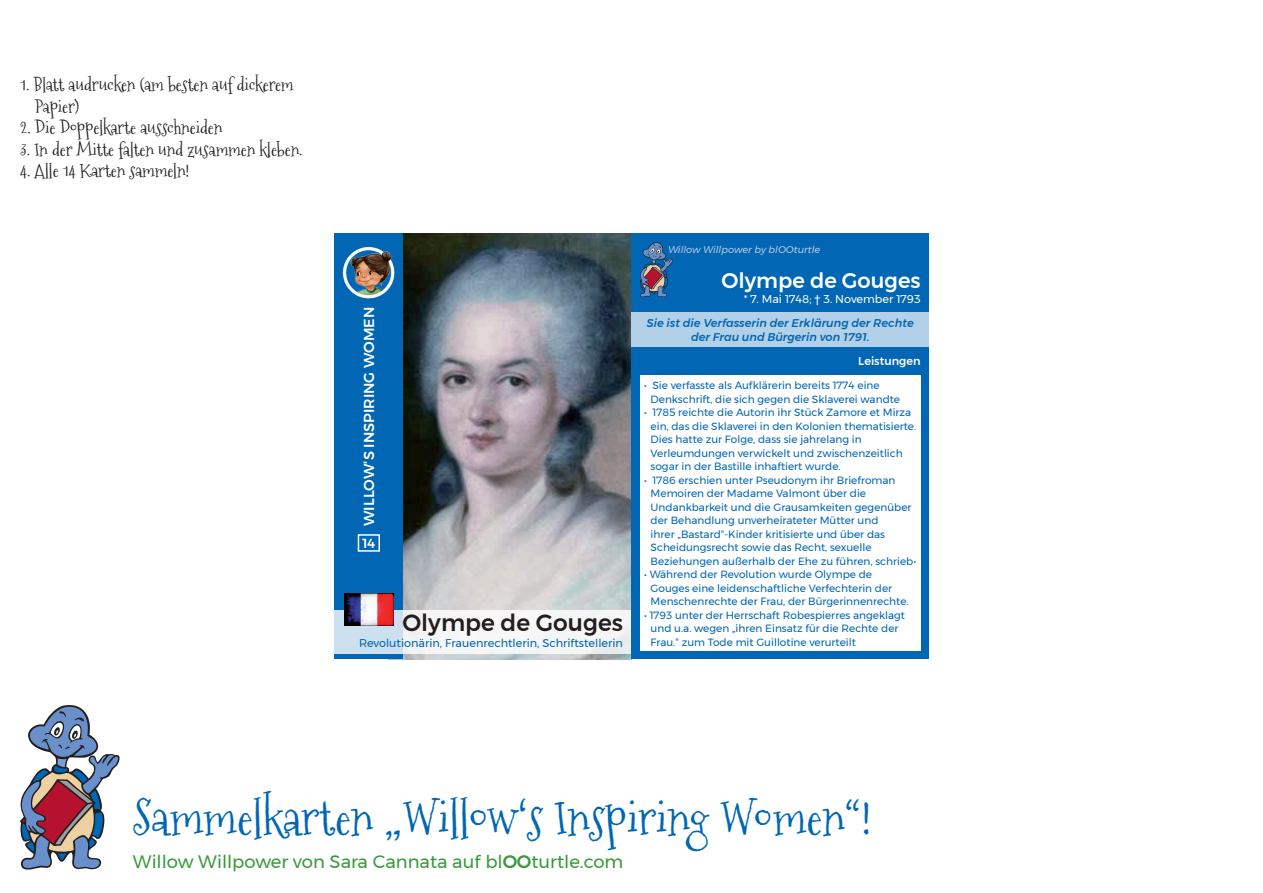
<style>
.page{position:relative;width:1263px;height:893px;background:#fff}
.page>*{position:absolute;margin:0;border:0;box-sizing:border-box;transform-origin:0 0}
.t1{font:48px "Mountainsof Christmas";letter-spacing:-.005em;color:#0166b3}
.t2{font:500 23.25px "Montserrat";color:#231f20}
.t3{font:500 21px "Montserrat";color:#fff}
.t4{font:18px/21.6px "Mountainsof Christmas";color:#231f20}
.t5{font:18px "Montserrat";color:#3a9a3b}
.t6{font:500 14.4px "Montserrat";color:#fff}
.t7{font:500 13.2px "Montserrat";color:#fff}
.t8{font:italic 500 11.25px/13.5px "Montserrat";color:#0166b3;text-align:center}
.t9{font:11.25px "Montserrat";color:#0166b3}
.t10{font:11.25px "Montserrat";color:#fff}
.t11{font:500 11.25px "Montserrat";color:#fff}
.t12{font:10.5px/13.5px "Montserrat";color:#0166b3}
.t13{font:italic 9.75px "Montserrat";color:#bac8e6}
.s1{font-weight:500}
</style>
<div class="page">
<svg style="left:20px;top:705px;width:100px;height:165px"></svg>
<img style="left:403px;top:234px;width:228px;height:425px">
<div style="left:334px;top:234px;width:69px;height:425px;background:#0166b3"></div>
<div style="left:358px;top:534px;width:22px;height:18px;border:2px solid #fff"></div>
<img style="left:342px;top:246px;width:53px;height:53px">
<svg style="left:334px;top:610px;width:297px;height:43px;fill:#f5f6f6"></svg>
<div style="left:631px;top:234px;width:298px;height:425px;background:#0166b3"></div>
<div style="left:631px;top:313px;width:298px;height:34px;background:#b2d0e8"></div>
<div style="left:640px;top:375px;width:281px;height:276px;background:#fff"></div>
<svg style="left:640px;top:242px;width:33px;height:55px"></svg>
<img style="left:345px;top:593px;width:48px;height:33px">
<h3 class="t4" style="left:35px;top:74px;width:260px;text-indent:-15px">1. Blatt audrucken (am besten auf dickerem<br>Papier)</h3>
<h3 class="t4" style="left:20px;top:117px;width:204px">2. Die Doppelkarte ausschneiden</h3>
<h3 class="t4" style="left:20px;top:139px;width:284px">3. In der Mitte falten und zusammen kleben.</h3>
<h3 class="t4" style="left:20px;top:160px;width:171px">4. Alle 14 Karten sammeln!</h3>
<h3 class="t6" style="left:358px;top:526px;width:218px;rotate:-90deg">WILLOW‘s INSPIRING Women</h3>
<p class="t7" style="left:362px;top:533px;width:14px">14</p>
<h2 class="t2" style="left:402px;top:604px;width:222px">Olympe de Gouges</h2>
<p class="t9" style="left:359px;top:634px;width:265px">Revolutionärin, Frauenrechtlerin, Schriftstellerin</p>
<p class="t13" style="left:668px;top:242px;width:154px">Willow Willpower by blOOturtle</p>
<h3 class="t3" style="left:721px;top:264px;width:201px">Olympe de Gouges</h3>
<p class="t10" style="left:744px;top:290px;width:178px">* 7. Mai 1748; † 3. November 1793</p>
<p class="t8" style="left:647px;top:316px;width:268px">Sie ist die Verfasserin der Erklärung der Rechte der Frau und Bürgerin von 1791.</p>
<p class="t12" style="left:651px;top:379px;width:251px;text-indent:-6px">• Sie verfasste als Aufklärerin bereits 1774 eine<br>Denkschrift, die sich gegen die Sklaverei wandte</p>
<p class="t12" style="left:651px;top:406px;width:267px;text-indent:-6px">• 1785 reichte die Autorin ihr Stück Zamore et Mirza ein, das die Sklaverei in den Kolonien thematisierte.<br>Dies hatte zur Folge, dass sie jahrelang in Verleumdungen verwickelt und zwischenzeitlich sogar in der Bastille inhaftiert wurde.</p>
<p class="t12" style="left:651px;top:473px;width:267px;text-indent:-6px">• 1786 erschien unter Pseudonym ihr Briefroman Memoiren der Madame Valmont über die Undankbarkeit und die Grausamkeiten gegenüber der Behandlung unverheirateter Mütter und<br>ihrer „Bastard“-Kinder kritisierte und über das Scheidungsrecht sowie das Recht, sexuelle Beziehungen außerhalb der Ehe zu führen, schrieb•</p>
<p class="t12" style="left:651px;top:568px;width:260px;text-indent:-6px">• Während der Revolution wurde Olympe de<br>Gouges eine leidenschaftliche Verfechterin der<br>Menschenrechte der Frau, der Bürgerinnenrechte.</p>
<p class="t12" style="left:651px;top:608px;width:256px;text-indent:-6px">• 1793 unter der Herrschaft Robespierres angeklagt und u.a. wegen „ihren Einsatz für die Rechte der<br>Frau.“ zum Tode mit Guillotine verurteilt</p>
<p class="t11" style="left:858px;top:352px;width:64px">Leistungen</p>
<h1 class="t1" style="left:133px;top:784px;width:740px">Sammelkarten „Willow‘s Inspiring Women“!</h1>
<h3 class="t5" style="left:133px;top:847px;width:492px">Willow Willpower von Sara Cannata auf bl<span class="s1">OO</span>turtle.com</h3>
</div>
